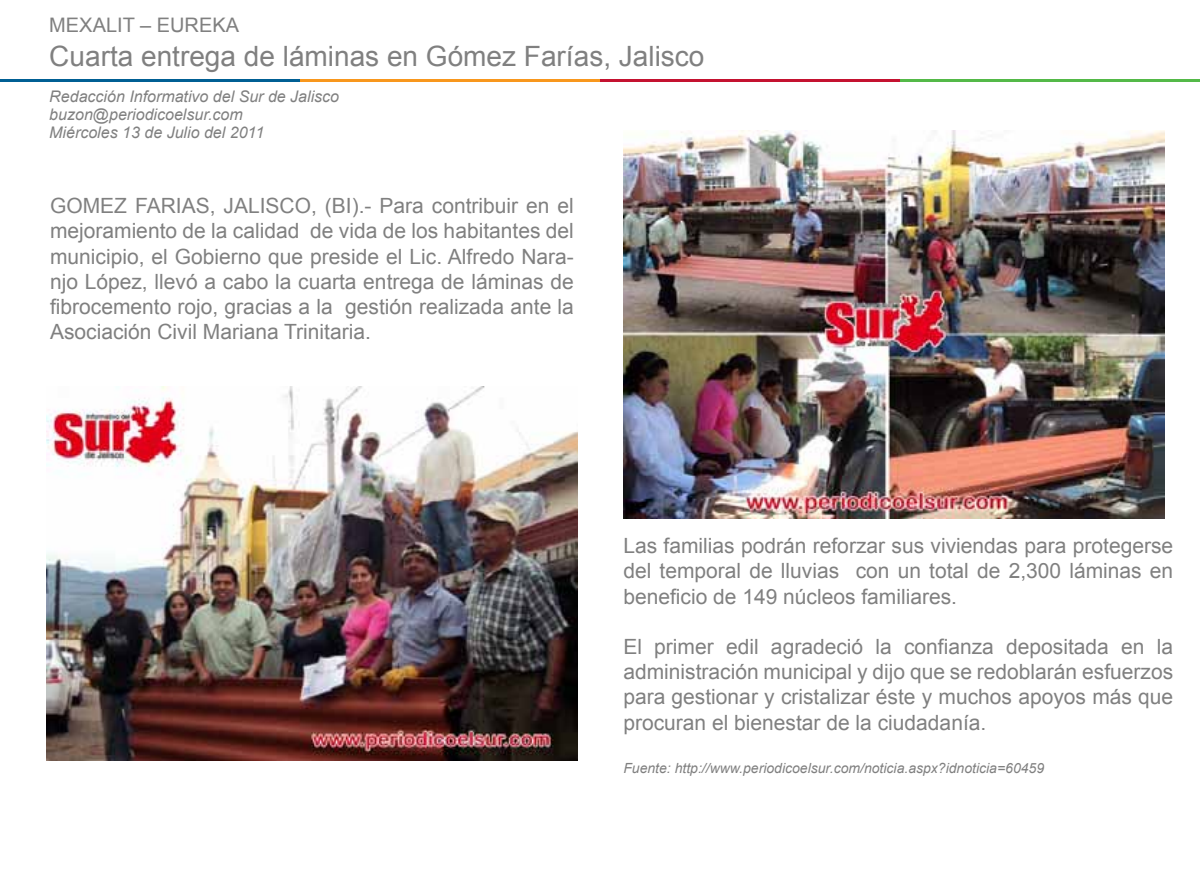
<style>
.page{position:relative;width:1200px;height:893px;background:#fff}
.page>*{position:absolute;margin:0;border:0;box-sizing:border-box;transform-origin:0 0}
.t1{font:28px "Arial";color:#808080}
.t2{font:21px/25.2px "Arial";color:#808080;text-align:justify}
.t3{font:20px "Arial";color:#808080}
.t4{font:italic 16px/18px "Arial";color:#808080}
.t5{font:italic 14px "Arial";color:#808080}
</style>
<div class="page">
<hr style="left:0;top:79px;width:300px;height:3px;background:#005f94">
<hr style="left:300px;top:79px;width:300px;height:3px;background:#f8971d">
<hr style="left:600px;top:79px;width:300px;height:3px;background:#c41230">
<hr style="left:900px;top:79px;width:300px;height:3px;background:#54b948">
<img style="left:46px;top:387px;width:532px;height:374px">
<img style="left:623px;top:130px;width:541px;height:389px">
<p class="t3" style="left:49px;top:12px;width:191px">MEXALIT – EUREKA</p>
<h1 class="t1" style="left:49px;top:38px;width:657px">Cuarta entrega de láminas en Gómez Farías, Jalisco</h1>
<p class="t4" style="left:49px;top:88px;width:291px">Redacción Informativo del Sur de Jalisco buzon@periodicoelsur.com<br>Miércoles 13 de Julio del 2011</p>
<p class="t2" style="left:50px;top:193px;width:525px">GOMEZ FARIAS, JALISCO, (BI).- Para contribuir en el mejoramiento de la calidad de vida de los habitantes del municipio, el Gobierno que preside el Lic. Alfredo Nara&shy;njo López, llevó a cabo la cuarta entrega de láminas de fibrocemento rojo, gracias a la gestión realizada ante la Asociación Civil Mariana Trinitaria.</p>
<p class="t2" style="left:623px;top:533px;width:551px">Las familias podrán reforzar sus viviendas para protegerse del temporal de lluvias con un total de 2,300 láminas en beneficio de 149 núcleos familiares.</p>
<p class="t2" style="left:623px;top:634px;width:551px">El primer edil agradeció la confianza depositada en la administración municipal y dijo que se redoblarán esfuerzos para gestionar y cristalizar éste y muchos apoyos más que procuran el bienestar de la ciudadanía.</p>
<p class="t5" style="left:623px;top:759px;width:422px">Fuente: http://www.periodicoelsur.com/noticia.aspx?idnoticia=60459</p>
</div>
